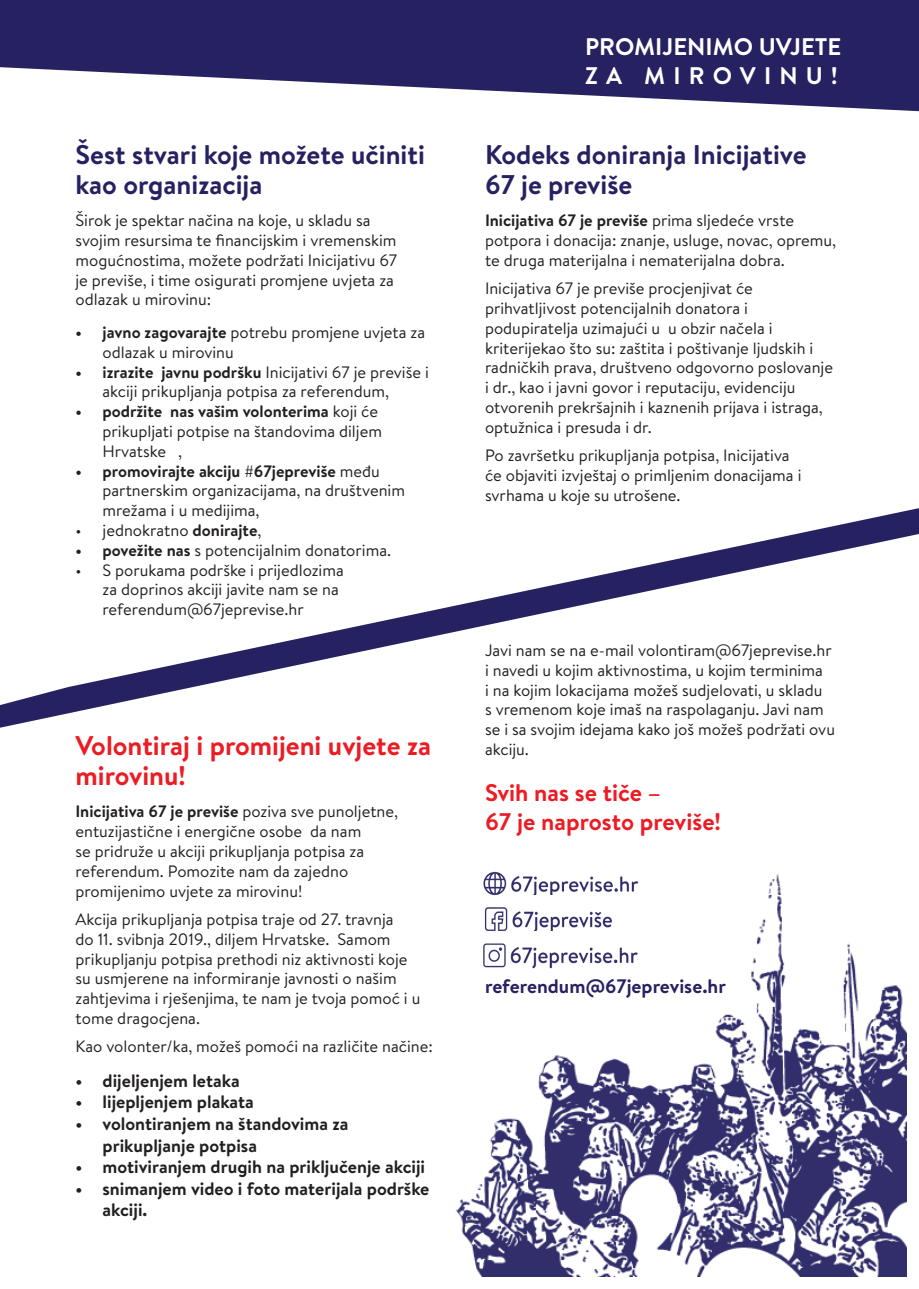
<style>
.page{position:relative;width:919px;height:1289px;background:#fff}
.page>*{position:absolute;margin:0;border:0;box-sizing:border-box;transform-origin:0 0}
.naslov_1{font:700 27px/30px "Brandon Text";color:#262261}
.naslov_1-2{font:700 27px/30px "Brandon Text";color:#ec1c24}
.body_1{font:700 24px "Brandon Text";color:#ec1c24}
.body_1-2{font:700 24px "Brandon Text";color:#fff}
.body_1-3{font:700 24px "Brandon Text";letter-spacing:.34em;color:#fff}
.body_1-4{font:700 19.5px "Brandon Text";color:#262261}
.t1{font:700 18px/21.6px "Brandon Text";color:#231f20}
.body_1-5{font:16.5px/19.8px "Brandon Text";color:#231f20}
.s1{font-weight:700}
</style>
<div class="page">
<img style="left:456px;top:874px;width:450px;height:402px">
<svg style="left:0;top:0;width:918px;height:112px;fill:#262261"></svg>
<img style="left:467px;top:871px;width:185px;height:36px">
<img style="left:459px;top:896px;width:172px;height:47px">
<img style="left:469px;top:931px;width:184px;height:48px">
<svg style="left:0;top:508px;width:918px;height:219px"></svg>
<p class="naslov_1" style="left:75px;top:139px;width:351px">Šest stvari koje možete učiniti kao organizacija</p>
<p class="body_1-5" style="left:75px;top:210px;width:323px">Širok je spektar načina na koje, u skladu sa svojim resursima te financijskim i vremenskim mogućnostima, možete podržati Inicijativu 67 je previše, i time osigurati promjene uvjeta za odlazak u mirovinu:</p>
<p class="body_1-5" style="left:102px;top:322px;width:324px;text-indent:-27px"><span class="s1">• javno zagovarajte</span> potrebu promjene uvjeta za odlazak u mirovinu</p>
<p class="body_1-5" style="left:102px;top:361px;width:328px;text-indent:-27px"><span class="s1">• izrazite javnu podršku</span> Inicijativi 67 je previše i akciji prikupljanja potpisa za referendum,</p>
<p class="body_1-5" style="left:102px;top:401px;width:281px;text-indent:-27px"><span class="s1">• podržite nas vašim volonterima</span> koji će prikupljati potpise na štandovima diljem<br>Hrvatske ,</p>
<p class="body_1-5" style="left:102px;top:460px;width:304px;text-indent:-27px"><span class="s1">• promovirajte akciju #67jepreviše</span> među partnerskim organizacijama, na društvenim mrežama i u medijima,</p>
<p class="body_1-5" style="left:75px;top:520px;width:187px">• jednokratno <span class="s1">donirajte</span>,</p>
<p class="body_1-5" style="left:75px;top:539px;width:317px"><span class="s1">• povežite nas</span> s potencijalnim donatorima.</p>
<p class="body_1-5" style="left:102px;top:559px;width:243px;text-indent:-27px">• S porukama podrške i prijedlozima za doprinos akciji javite nam se na referendum@67jeprevise.hr</p>
<p class="naslov_1-2" style="left:75px;top:730px;width:357px">Volontiraj i promijeni uvjete za mirovinu!</p>
<p class="body_1-5" style="left:75px;top:801px;width:324px"><span class="s1">Inicijativa 67 je previše</span> poziva sve punoljetne, entuzijastične i energične osobe da nam<br>se pridruže u akciji prikupljanja potpisa za referendum. Pomozite nam da zajedno promijenimo uvjete za mirovinu!</p>
<p class="body_1-5" style="left:75px;top:908px;width:346px">Akcija prikupljanja potpisa traje od 27. travnja<br>do 11. svibnja 2019., diljem Hrvatske. Samom prikupljanju potpisa prethodi niz aktivnosti koje su usmjerene na informiranje javnosti o našim zahtjevima i rješenjima, te nam je tvoja pomoć i u tome dragocjena.</p>
<p class="body_1-5" style="left:75px;top:1036px;width:359px">Kao volonter/ka, možeš pomoći na različite načine:</p>
<p class="t1" style="left:75px;top:1069px;width:166px">• dijeljenjem letaka</p>
<p class="t1" style="left:75px;top:1090px;width:180px">• lijepljenjem plakata</p>
<p class="t1" style="left:102px;top:1112px;width:247px;text-indent:-27px">• volontiranjem na štandovima za prikupljanje potpisa</p>
<p class="t1" style="left:75px;top:1155px;width:351px">• motiviranjem drugih na priključenje akciji</p>
<p class="t1" style="left:102px;top:1177px;width:328px;text-indent:-27px">• snimanjem video i foto materijala podrške akciji.</p>
<p class="body_1-2" style="left:585px;top:30px;width:258px">PROMIJENIMO UVJETE</p>
<p class="body_1-3" style="left:585px;top:59px;width:254px">ZA MIROVINU!</p>
<p class="naslov_1" style="left:485px;top:139px;width:323px">Kodeks doniranja Inicijative<br>67 je previše</p>
<p class="body_1-5" style="left:485px;top:210px;width:352px"><span class="s1">Inicijativa 67 je previše</span> prima sljedeće vrste potpora i donacija: znanje, usluge, novac, opremu, te druga materijalna i nematerijalna dobra.</p>
<p class="body_1-5" style="left:485px;top:278px;width:349px">Inicijativa 67 je previše procjenjivat će prihvatljivost potencijalnih donatora i podupiratelja uzimajući u u obzir načela i kriterijekao što su: zaštita i poštivanje ljudskih i radničkih prava, društveno odgovorno poslovanje i dr., kao i javni govor i reputaciju, evidenciju otvorenih prekršajnih i kaznenih prijava i istraga, optužnica i presuda i dr.</p>
<p class="body_1-5" style="left:485px;top:445px;width:318px">Po završetku prikupljanja potpisa, Inicijativa će objaviti izvještaj o primljenim donacijama i svrhama u koje su utrošene.</p>
<p class="body_1-5" style="left:485px;top:640px;width:351px">Javi nam se na e-mail volontiram@67jeprevise.hr i navedi u kojim aktivnostima, u kojim terminima<br>i na kojim lokacijama možeš sudjelovati, u skladu<br>s vremenom koje imaš na raspolaganju. Javi nam se i sa svojim idejama kako još možeš podržati ovu akciju.</p>
<p class="body_1" style="left:485px;top:775px;width:177px">Svih nas se tiče –</p>
<p class="body_1" style="left:485px;top:804px;width:237px">67 je naprosto previše!</p>
<p class="body_1-4" style="left:485px;top:972px;width:242px">referendum@67jeprevise.hr</p>
</div>
